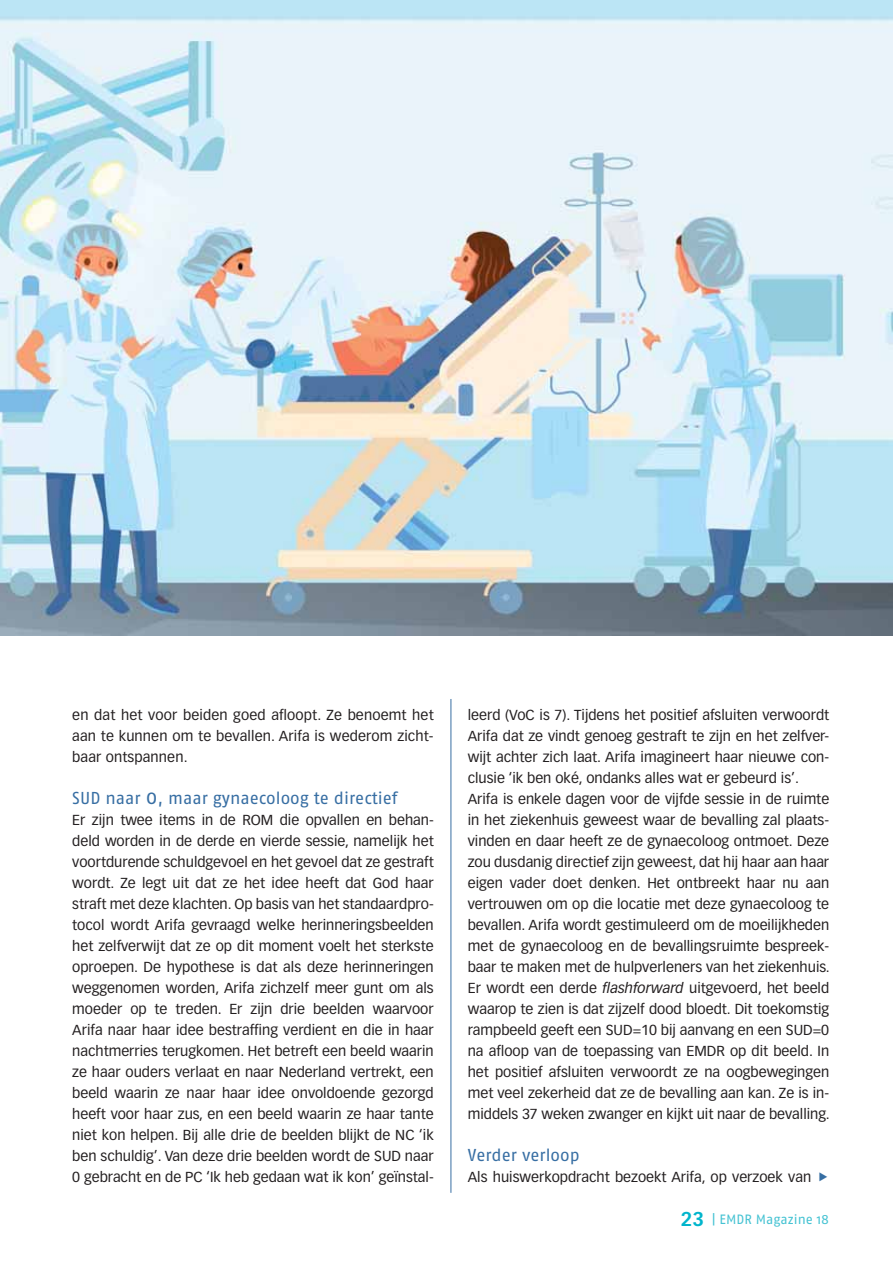
<style>
.page{position:relative;width:893px;height:1263px;background:#fff}
.page>*{position:absolute;margin:0;border:0;box-sizing:border-box;transform-origin:0 0}
.t1{font:17.25px "Fago No";color:#376ea3}
.t2{font:14.25px/21px "Vectora LH";color:#231f20;text-align:justify}
.t3{font:13.5px "Fago No";color:#46c3d3}
.s1{font-size:20.25px}
.s2{font-style:italic}
.s3{font-family:"Vectora LH";font-weight:700;font-size:19.5px;color:#00b5cc}
</style>
<div class="page">
<img style="left:0;top:0;width:893px;height:636px">
<hr style="left:451px;top:699px;width:1px;height:494px;background:#376ea3">
<p class="t2" style="left:72px;top:705px;width:363px">en dat het voor beiden goed afloopt. Ze benoemt het aan te kunnen om te bevallen. Arifa is wederom zicht&shy;baar ontspannen.</p>
<p class="t1" style="left:72px;top:790px;width:327px">SUD naar <span class="s1">0</span>, maar gynaecoloog te directief</p>
<p class="t2" style="left:72px;top:810px;width:363px">Er zijn twee items in de ROM die opvallen en behan&shy;deld worden in de derde en vierde sessie, namelijk het voortdurende schuldgevoel en het gevoel dat ze gestraft wordt. Ze legt uit dat ze het idee heeft dat God haar straft met deze klachten. Op basis van het standaardpro&shy;tocol wordt Arifa gevraagd welke herinneringsbeelden het zelfverwijt dat ze op dit moment voelt het sterkste oproepen. De hypothese is dat als deze herinneringen weggenomen worden, Arifa zichzelf meer gunt om als moeder op te treden. Er zijn drie beelden waarvoor Arifa naar haar idee bestraffing verdient en die in haar nachtmerries terugkomen. Het betreft een beeld waarin ze haar ouders verlaat en naar Nederland vertrekt, een beeld waarin ze naar haar idee onvoldoende gezorgd heeft voor haar zus, en een beeld waarin ze haar tante niet kon helpen. Bij alle drie de beelden blijkt de NC ‘ik ben schuldig’. Van deze drie beelden wordt de SUD naar 0 gebracht en de PC ‘Ik heb gedaan wat ik kon’ geïnstal-</p>
<p class="t2" style="left:468px;top:705px;width:364px;text-align:left">leerd (VoC is 7). Tijdens het positief afsluiten verwoordt Arifa dat ze vindt genoeg gestraft te zijn en het zelfver&shy;wijt achter zich laat. Arifa imagineert haar nieuwe con&shy;clusie ‘ik ben oké, ondanks alles wat er gebeurd is’.<br>Arifa is enkele dagen voor de vijfde sessie in de ruimte in het ziekenhuis geweest waar de bevalling zal plaats&shy;vinden en daar heeft ze de gynaecoloog ontmoet. Deze zou dusdanig directief zijn geweest, dat hij haar aan haar eigen vader doet denken. Het ontbreekt haar nu aan vertrouwen om op die locatie met deze gynaecoloog te bevallen. Arifa wordt gestimuleerd om de moeilijkheden met de gynaecoloog en de bevallingsruimte bespreek&shy;baar te maken met de hulpverleners van het ziekenhuis.<br>Er wordt een derde <span class="s2">flashforward</span> uitgevoerd, het beeld waarop te zien is dat zijzelf dood bloedt. Dit toekomstig rampbeeld geeft een SUD=10 bij aanvang en een SUD=0 na afloop van de toepassing van EMDR op dit beeld. In het positief afsluiten verwoordt ze na oogbewegingen met veel zekerheid dat ze de bevalling aan kan. Ze is in&shy;middels 37 weken zwanger en kijkt uit naar de bevalling.</p>
<p class="t1" style="left:468px;top:1147px;width:113px">Verder verloop</p>
<p class="t2" style="left:468px;top:1167px;width:345px">Als huiswerkopdracht bezoekt Arifa, op verzoek van</p>
<p class="t3" style="left:681px;top:1213px;width:150px"><span class="s3">23</span> | EMDR Magazine 18</p>
</div>
